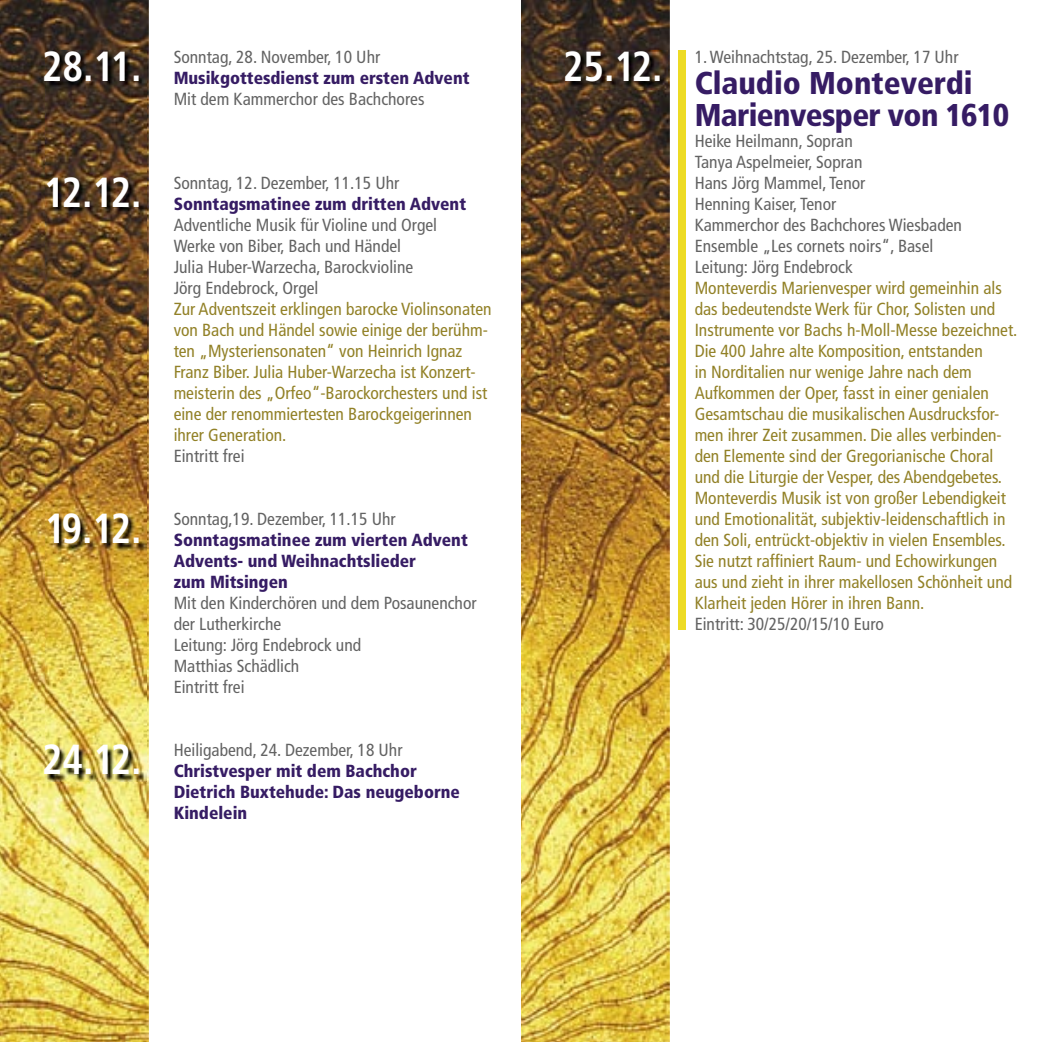
<style>
.page{position:relative;width:1042px;height:1042px;background:#fff}
.page>*{position:absolute;margin:0;border:0;box-sizing:border-box;transform-origin:0 0}
.t1{font:700 condensed 42px "Frutiger";letter-spacing:-.075em;color:#fff;scale:.95 1}
.t2{font:900 condensed 31.5px/31.5px "Frutiger";letter-spacing:-.02em;color:#361c64}
.t3{font:condensed 17.5px/21px "Frutiger";color:#928127}
.t4{font:condensed 17.5px/21px "Frutiger";color:#636363}
.t5{font:900 condensed 17.5px/21px "Frutiger";color:#361c64}
</style>
<div class="page">
<img style="left:521px;top:0;width:149px;height:1042px">
<img style="left:0;top:0;width:149px;height:1042px">
<div style="left:679px;top:50px;width:7px;height:580px;background:#eddb24"></div>
<img style="left:565px;top:51px;width:102px;height:38px">
<img style="left:45px;top:51px;width:101px;height:730px">
<p class="t4" style="left:174px;top:46px;width:208px">Sonntag, 28. November, 10 Uhr</p>
<p class="t5" style="left:174px;top:67px;width:297px">Musikgottesdienst zum ersten Advent</p>
<p class="t4" style="left:174px;top:88px;width:252px">Mit dem Kammerchor des Bachchores</p>
<h1 class="t1" style="left:42px;top:42px;width:106px">28.11.</h1>
<h1 class="t1" style="left:563px;top:42px;width:106px">25.12.</h1>
<h1 class="t1" style="left:44px;top:168px;width:104px">12.12.</h1>
<p class="t4" style="left:174px;top:172px;width:227px">Sonntag, 12. Dezember, 11.15 Uhr</p>
<p class="t5" style="left:174px;top:193px;width:294px">Sonntagsmatinee zum dritten Advent</p>
<p class="t4" style="left:174px;top:214px;width:265px">Adventliche Musik für Violine und Orgel Werke von Biber, Bach und Händel<br>Julia Huber-Warzecha, Barockvioline Jörg Endebrock, Orgel</p>
<p class="t3" style="left:174px;top:298px;width:319px">Zur Adventszeit erklingen barocke Violinsonaten von Bach und Händel sowie einige der berühm&shy;ten „Mysteriensonaten“ von Heinrich Ignaz Franz Biber. Julia Huber-Warzecha ist Konzert&shy;meisterin des „Orfeo“-Barockorchesters und ist eine der renommiertesten Barockgeigerinnen ihrer Generation.</p>
<p class="t4" style="left:174px;top:445px;width:72px">Eintritt frei</p>
<h1 class="t1" style="left:45px;top:504px;width:103px">19.12.</h1>
<p class="t4" style="left:174px;top:508px;width:224px">Sonntag,19. Dezember, 11.15 Uhr</p>
<p class="t5" style="left:174px;top:529px;width:296px">Sonntagsmatinee zum vierten Advent<br>Advents- und Weihnachtslieder<br>zum Mitsingen</p>
<p class="t4" style="left:174px;top:592px;width:304px">Mit den Kinderchören und dem Posaunenchor der Lutherkirche<br>Leitung: Jörg Endebrock und<br>Matthias Schädlich<br>Eintritt frei</p>
<h1 class="t1" style="left:42px;top:735px;width:106px">24.12.</h1>
<p class="t4" style="left:174px;top:739px;width:230px">Heiligabend, 24. Dezember, 18 Uhr</p>
<p class="t5" style="left:174px;top:760px;width:288px">Christvesper mit dem Bachchor<br>Dietrich Buxtehude: Das neugeborne<br>Kindelein</p>
<p class="t4" style="left:694px;top:46px;width:265px">1. Weihnachtstag, 25. Dezember, 17 Uhr</p>
<h2 class="t2" style="left:694px;top:67px;width:316px">Claudio Monteverdi<br>Marienvesper von 1610</h2>
<p class="t4" style="left:694px;top:130px;width:269px">Heike Heilmann, Sopran<br>Tanya Aspelmeier, Sopran<br>Hans Jörg Mammel, Tenor<br>Henning Kaiser, Tenor<br>Kammerchor des Bachchores Wiesbaden<br>Ensemble „Les cornets noirs“, Basel<br>Leitung: Jörg Endebrock</p>
<p class="t3" style="left:694px;top:277px;width:324px">Monteverdis Marienvesper wird gemeinhin als das bedeutendste Werk für Chor, Solisten und Instrumente vor Bachs h-Moll-Messe bezeichnet.<br>Die 400 Jahre alte Komposition, entstanden<br>in Norditalien nur wenige Jahre nach dem Aufkommen der Oper, fasst in einer genialen Gesamtschau die musikalischen Ausdrucksfor&shy;men ihrer Zeit zusammen. Die alles verbinden&shy;den Elemente sind der Gregorianische Choral und die Liturgie der Vesper, des Abendgebetes.<br>Monteverdis Musik ist von großer Lebendigkeit und Emotionalität, subjektiv-leidenschaftlich in den Soli, entrückt-objektiv in vielen Ensembles.<br>Sie nutzt raffiniert Raum- und Echowirkungen aus und zieht in ihrer makellosen Schönheit und Klarheit jeden Hörer in ihren Bann.</p>
<p class="t4" style="left:694px;top:613px;width:191px">Eintritt: 30/25/20/15/10 Euro</p>
</div>
